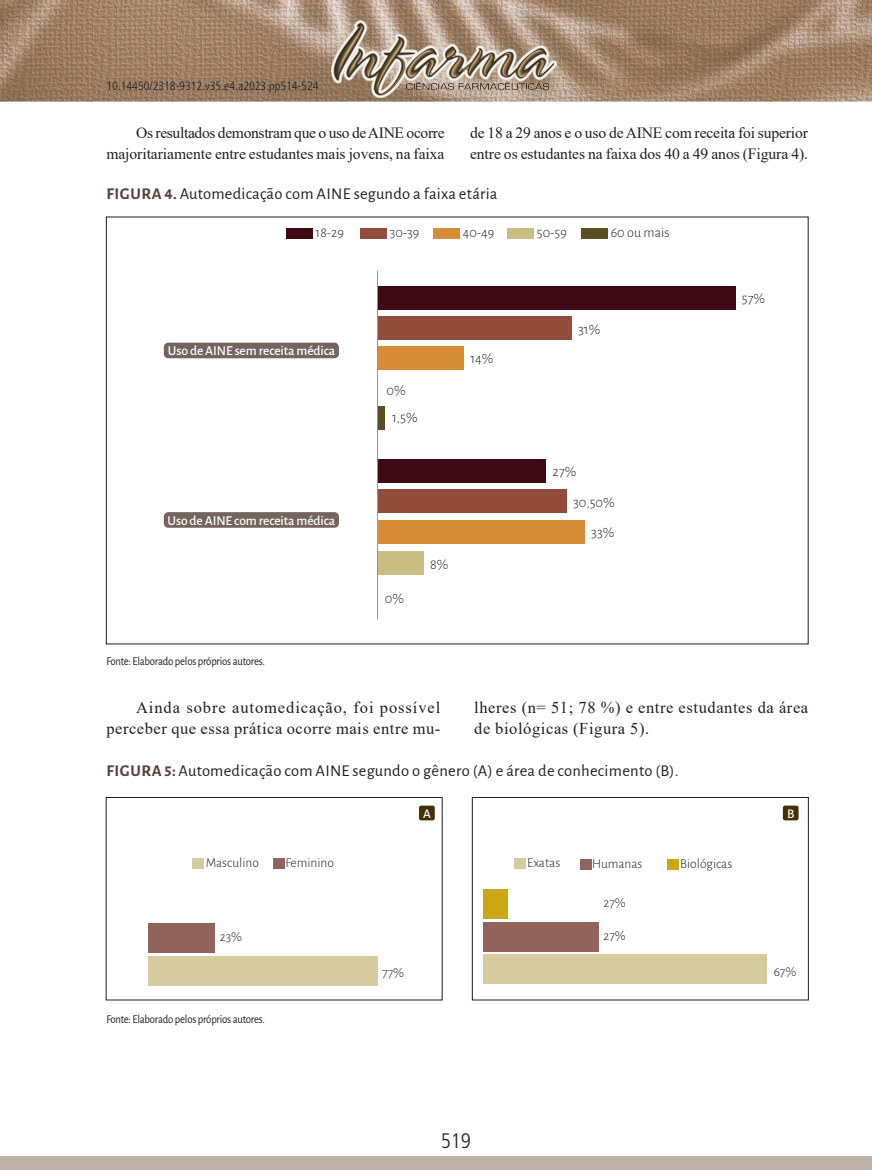
<style>
.page{position:relative;width:872px;height:1170px;background:#fff}
.page>*{position:absolute;margin:0;border:0;box-sizing:border-box;transform-origin:0 0}
.t1{font:300 condensed 21px "Frutiger LT Std";color:#231f20}
.t2{font:16.5px/20.2px "Times New Roman";letter-spacing:.035em;color:#231f20;text-align:right}
.t3{font:16.5px "Alegreya Sans";letter-spacing:.015em;color:#231f20}
.t4{font:15.6px/20.2px "Times New Roman";letter-spacing:-.005em;color:#231f20;text-align:right}
.t5{font:300 14.25px/26.7px "Alegreya Sans";color:#231f20}
.t6{font:300 14.1px "Alegreya Sans";color:#231f20}
.t7{font:500 13.65px "Alegreya Sans";letter-spacing:-.01em;color:#fff}
.t8{font:300 13.5px "Alegreya Sans";color:#231f20}
.t9{font:500 13.2px "Alegreya Sans";color:#fff}
.t10{font:12px "Alegreya Sans";letter-spacing:-.02em;color:#231f20;scale:.9 1}
.t11{font:300 condensed 12px "Frutiger LT Std";color:#231f20}
.s1{font-weight:700;color:#583f39}
</style>
<div class="page">
<img style="left:0;top:0;width:872px;height:101px">
<div style="left:0;top:1155px;width:872px;height:14px;background:#bfb3a8"></div>
<img style="left:332px;top:20px;width:224px;height:77px">
<div style="left:164px;top:342px;width:175px;height:16px;background:#75635e;border-radius:4px"></div>
<div style="left:164px;top:512px;width:175px;height:15px;background:#75635e;border-radius:4px"></div>
<div style="left:286px;top:228px;width:26px;height:10px;background:#3f0914"></div>
<div style="left:433px;top:228px;width:26px;height:10px;background:#d78c37"></div>
<div style="left:360px;top:228px;width:27px;height:10px;background:#934b3a"></div>
<div style="left:507px;top:228px;width:27px;height:10px;background:#cabc83"></div>
<div style="left:581px;top:228px;width:26px;height:10px;background:#5a4e21"></div>
<div style="left:377px;top:406px;width:8px;height:24px;background:#5a4e21"></div>
<div style="left:377px;top:551px;width:47px;height:23px;background:#cabc83"></div>
<div style="left:377px;top:286px;width:359px;height:23px;background:#3f0914"></div>
<div style="left:377px;top:459px;width:168px;height:24px;background:#3f0914"></div>
<div style="left:377px;top:346px;width:87px;height:24px;background:#d78c37"></div>
<div style="left:377px;top:520px;width:207px;height:23px;background:#d78c37"></div>
<div style="left:377px;top:316px;width:195px;height:23px;background:#934b3a"></div>
<div style="left:377px;top:489px;width:189px;height:24px;background:#934b3a"></div>
<hr style="left:377px;top:271px;width:1px;height:348px;background:#939598">
<div style="left:483px;top:954px;width:284px;height:29px;background:#d7ca9e"></div>
<div style="left:483px;top:922px;width:115px;height:29px;background:#91645b"></div>
<div style="left:483px;top:889px;width:24px;height:29px;background:#c9a814"></div>
<div style="left:783px;top:805px;width:15px;height:15px;background:#433103;border-radius:2px"></div>
<div style="left:514px;top:858px;width:11px;height:10px;background:#d7ca9e"></div>
<div style="left:580px;top:859px;width:11px;height:10px;background:#91645b"></div>
<div style="left:667px;top:859px;width:12px;height:10px;background:#c9a814"></div>
<div style="left:472px;top:797px;width:336px;height:203px;border:1px solid #231f20"></div>
<div style="left:148px;top:955px;width:229px;height:30px;background:#d7ca9e"></div>
<div style="left:148px;top:923px;width:67px;height:29px;background:#91645b"></div>
<div style="left:419px;top:805px;width:16px;height:15px;background:#433103;border-radius:2px"></div>
<div style="left:192px;top:858px;width:12px;height:10px;background:#d7ca9e"></div>
<div style="left:273px;top:858px;width:11px;height:10px;background:#91645b"></div>
<div style="left:106px;top:797px;width:336px;height:203px;border:1px solid #231f20"></div>
<p class="t11" style="left:106px;top:79px;width:214px">10.14450/2318-9312.v35.e4.a2023.pp514-524</p>
<p class="t4" style="left:106px;top:123px;width:340px">Os resultados demonstram que o uso de AINE ocorre majoritariamente entre estudantes mais jovens, na faixa</p>
<p class="t4" style="left:470px;top:123px;width:339px;text-align:left">de 18 a 29 anos e o uso de AINE com receita foi superior entre os estudantes na faixa dos 40 a 49 anos (Figura 4).</p>
<p class="t3" style="left:106px;top:182px;width:392px"><span class="s1">FIGURA 4.</span> Automedicação com AINE segundo a faixa etária</p>
<p class="t6" style="left:316px;top:223px;width:30px">18-29</p>
<p class="t6" style="left:390px;top:223px;width:31px">30-39</p>
<p class="t6" style="left:463px;top:223px;width:33px">40-49</p>
<p class="t6" style="left:537px;top:223px;width:31px">50-59</p>
<p class="t6" style="left:611px;top:223px;width:60px">60 ou mais</p>
<p class="t7" style="left:168px;top:341px;width:169px">Uso de AINE sem receita médica</p>
<p class="t7" style="left:168px;top:510px;width:169px">Uso de AINE com receita médica</p>
<p class="t10" style="left:106px;top:652px;width:178px">Fonte: Elaborado pelos próprios autores.</p>
<p class="t5" style="left:392px;top:376px;width:27px;text-indent:-6px">0%<br>1,5%</p>
<p class="t5" style="left:470px;top:345px;width:25px">14%</p>
<p class="t5" style="left:385px;top:584px;width:21px">0%</p>
<p class="t5" style="left:430px;top:550px;width:20px">8%</p>
<p class="t5" style="left:578px;top:316px;width:24px">31%</p>
<p class="t5" style="left:552px;top:457px;width:25px">27%</p>
<p class="t5" style="left:573px;top:488px;width:43px">30,50%</p>
<p class="t5" style="left:591px;top:519px;width:25px">33%</p>
<p class="t5" style="left:742px;top:285px;width:25px">57%</p>
<p class="t2" style="left:106px;top:697px;width:335px">Ainda sobre automedicação, foi possível perceber que essa prática ocorre mais entre mu-</p>
<p class="t2" style="left:474px;top:697px;width:335px;text-align:left">lheres (n= 51; 78 %) e entre estudantes da área de biológicas (Figura 5).</p>
<p class="t3" style="left:106px;top:759px;width:573px"><span class="s1">FIGURA 5:</span> Automedicação com AINE segundo o gênero (A) e área de conhecimento (B).</p>
<p class="t8" style="left:206px;top:853px;width:55px">Masculino</p>
<p class="t8" style="left:285px;top:853px;width:50px">Feminino</p>
<p class="t8" style="left:220px;top:927px;width:24px">23%</p>
<p class="t10" style="left:106px;top:1010px;width:178px">Fonte: Elaborado pelos próprios autores.</p>
<p class="t9" style="left:423px;top:804px;width:9px">A</p>
<p class="t8" style="left:382px;top:963px;width:23px">77%</p>
<p class="t8" style="left:527px;top:853px;width:35px">Exatas</p>
<p class="t8" style="left:592px;top:854px;width:52px">Humanas</p>
<p class="t8" style="left:680px;top:854px;width:54px">Biológicas</p>
<p class="t8" style="left:603px;top:893px;width:24px">27%</p>
<p class="t8" style="left:603px;top:926px;width:24px">27%</p>
<p class="t9" style="left:787px;top:804px;width:9px">B</p>
<p class="t8" style="left:773px;top:962px;width:24px">67%</p>
<h1 class="t1" style="left:441px;top:1128px;width:32px">519</h1>
</div>
